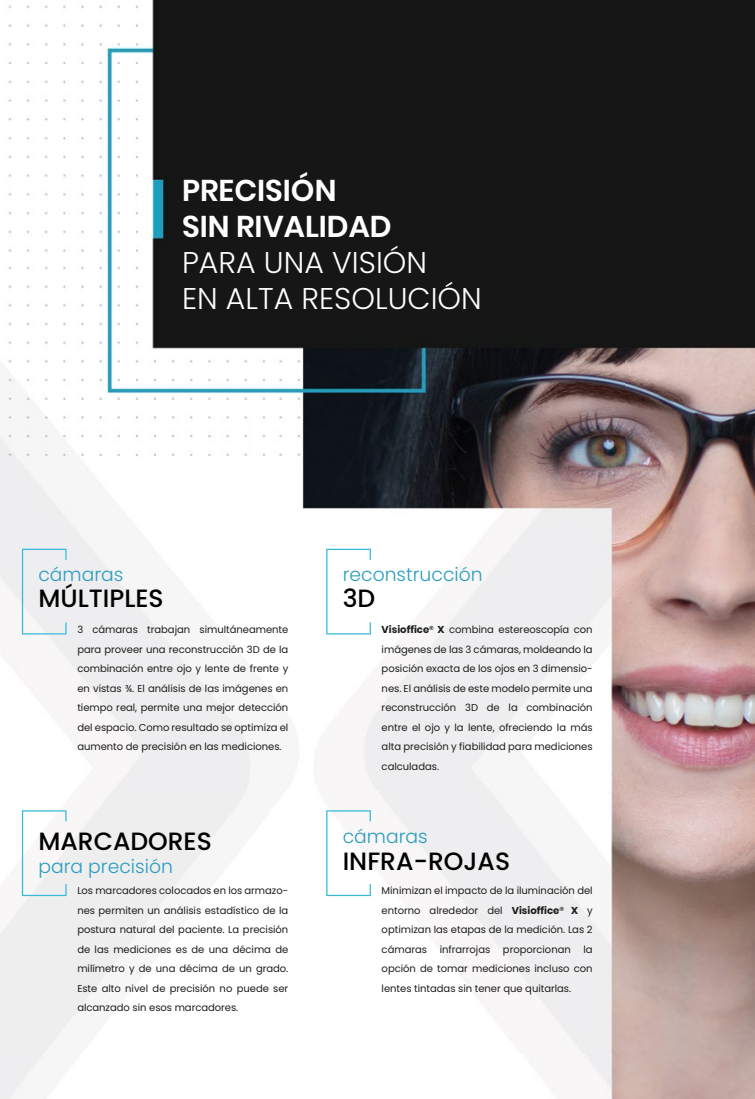
<style>
.page{position:relative;width:755px;height:1099px;background:#fff}
.page>*{position:absolute;margin:0;border:0;box-sizing:border-box;transform-origin:0 0}
.t1{font:300 30px/36px "Poppins";color:#fff}
.t2{font:600 30px/36px "Poppins";color:#fff}
.t3{font:500 25px "Poppins";color:#010000}
.t4{font:300 18.75px "Poppins";color:#299dbe}
.t5{font:10px/19.5px "Poppins";letter-spacing:-.005em;color:#1d1d1b;text-align:justify}
.s1{font-weight:700}
</style>
<div class="page">
<img style="left:1px;top:0;width:754px;height:1099px">
<svg style="left:22px;top:549px;width:45px;height:85px;background:#e5ebef"></svg>
<svg style="left:22px;top:810px;width:45px;height:86px"></svg>
<svg style="left:326px;top:549px;width:45px;height:85px"></svg>
<svg style="left:326px;top:810px;width:45px;height:86px"></svg>
<hr style="left:0;top:0;width:1px;height:1099px;background:#141b23">
<h1 class="t2" style="left:182px;top:172px;width:211px">PRECISIÓN<br>SIN RIVALIDAD</h1>
<h1 class="t1" style="left:182px;top:244px;width:301px">PARA UNA VISIÓN<br>EN ALTA RESOLUCIÓN</h1>
<h3 class="t4" style="left:38px;top:563px;width:86px">cámaras</h3>
<h2 class="t3" style="left:38px;top:584px;width:127px">MÚLTIPLES</h2>
<h3 class="t4" style="left:343px;top:563px;width:141px">reconstrucción</h3>
<h2 class="t3" style="left:343px;top:584px;width:34px">3D</h2>
<p class="t5" style="left:77px;top:620px;width:212px">3 cámaras trabajan simultáneamente para proveer una reconstrucción 3D de la combinación entre ojo y lente de frente y en vistas ¾. El análisis de las imágenes en tiempo real, permite una mejor detección del espacio. Como resultado se optimiza el aumento de precisión en las mediciones.</p>
<h2 class="t3" style="left:38px;top:827px;width:175px">MARCADORES</h2>
<h3 class="t4" style="left:38px;top:855px;width:136px">para precisión</h3>
<p class="t5" style="left:381px;top:620px;width:212px"><span class="s1">Visioffice</span><sup>®</sup> <span class="s1">X</span> combina estereoscopía con imágenes de las 3 cámaras, moldeando la posición exacta de los ojos en 3 dimensio&shy;nes. El análisis de este modelo permite una reconstrucción 3D de la combinación entre el ojo y la lente, ofreciendo la más alta precisión y fiabilidad para mediciones calculadas.</p>
<h3 class="t4" style="left:343px;top:826px;width:86px">cámaras</h3>
<h2 class="t3" style="left:343px;top:847px;width:169px">INFRA-ROJAS</h2>
<p class="t5" style="left:77px;top:881px;width:212px">Los marcadores colocados en los armazo&shy;nes permiten un análisis estadístico de la postura natural del paciente. La precisión de las mediciones es de una décima de milímetro y de una décima de un grado.<br>Este alto nivel de precisión no puede ser alcanzado sin esos marcadores.</p>
<p class="t5" style="left:381px;top:881px;width:212px">Minimizan el impacto de la iluminación del entorno alrededor del <span class="s1">Visioffice</span><sup>®</sup> <span class="s1">X</span> y optimizan las etapas de la medición. Las 2 cámaras</p>
<p class="t5" style="left:439px;top:939px;width:52px">infrarrojas</p>
<p class="t5" style="left:503px;top:939px;width:69px">proporcionan</p>
<p class="t5" style="left:381px;top:939px;width:212px;text-indent:202px">la opción de tomar mediciones incluso con lentes tintadas sin tener que quitarlas.</p>
</div>
